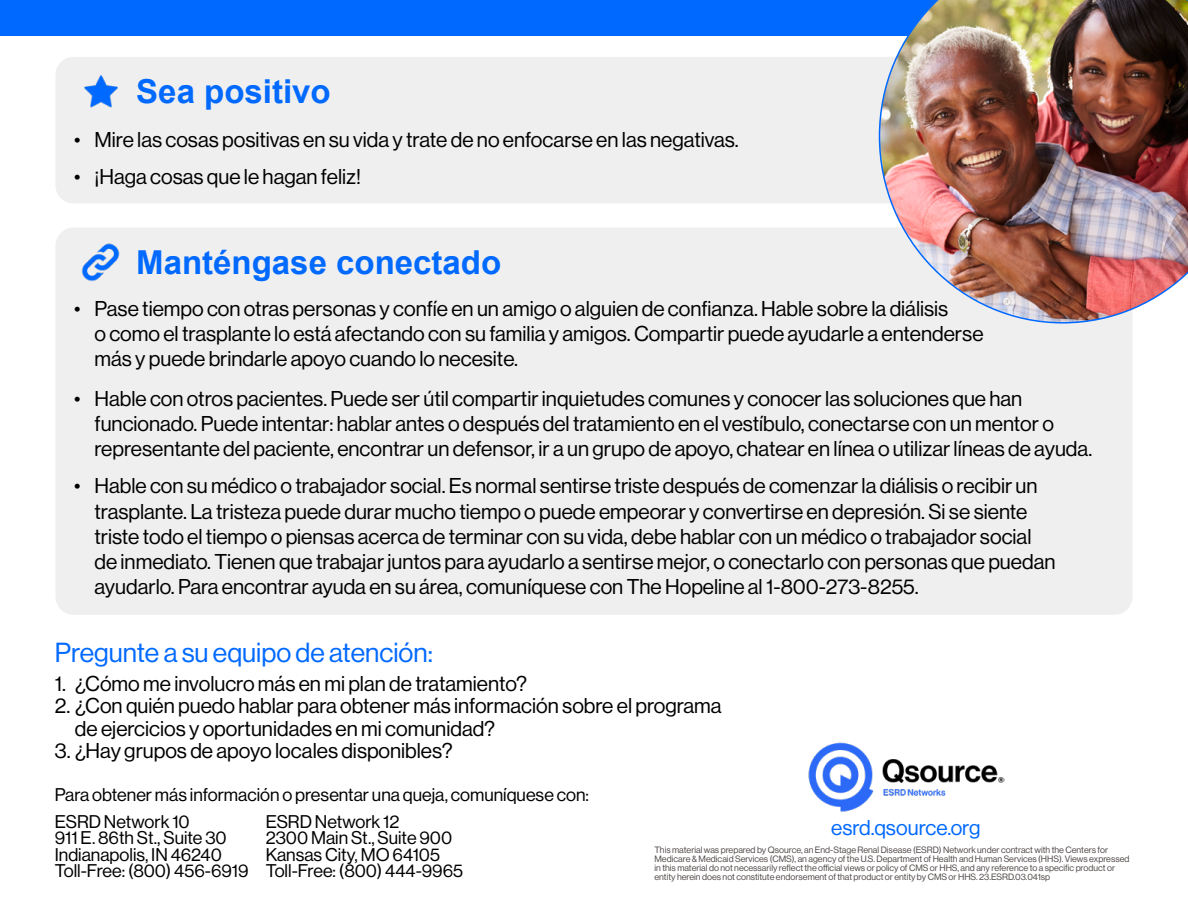
<style>
.page{position:relative;width:1188px;height:918px;background:#fff}
.page>*{position:absolute;margin:0;border:0;box-sizing:border-box;transform-origin:0 0}
.t1{font:700 33px "Arial";color:#0069ff}
.t2{font:27px "N Haas Grotesk DS Pro 55 Rg";color:#0069ff}
.t3{font:21px/25.2px "N Haas Grotesk DS Pro 55 Rg";color:#000}
.t4{font:21px "N Haas Grotesk DS Pro 55 Rg";color:#0069ff}
.t5{font:18px/16.5px "N Haas Grotesk DS Pro 55 Rg";color:#000}
.t6{font:9px/9px "N Haas Grotesk DS Pro 55 Rg";color:#504847}
</style>
<div class="page">
<div style="left:56px;top:57px;width:1076px;height:146px;background:#efefef;border-radius:18px"></div>
<img style="left:84px;top:75px;width:34px;height:33px">
<div style="left:56px;top:228px;width:1076px;height:387px;background:#efefef;border-radius:18px"></div>
<img style="left:81px;top:243px;width:39px;height:38px">
<div style="left:0;top:0;width:1188px;height:36px;background:#0069ff"></div>
<img style="left:879px;top:0;width:309px;height:324px">
<img style="left:808px;top:742px;width:197px;height:70px">
<h1 class="t1" style="left:136px;top:69px;width:196px">Sea positivo</h1>
<p class="t3" style="left:74px;top:127px;width:666px">• Mire las cosas positivas en su vida y trate de no enfocarse en las negativas.</p>
<p class="t3" style="left:74px;top:164px;width:288px">• ¡Haga cosas que le hagan feliz!</p>
<h1 class="t1" style="left:136px;top:239px;width:366px">Manténgase conectado</h1>
<p class="t3" style="left:94px;top:296px;width:891px;text-indent:-20px">• Pase tiempo con otras personas y confíe en un amigo o alguien de confianza. Hable sobre la diálisis<br>o como el trasplante lo está afectando con su familia y amigos. Compartir puede ayudarle a entenderse más y puede brindarle apoyo cuando lo necesite.</p>
<p class="t3" style="left:94px;top:386px;width:999px;text-indent:-20px">• Hable con otros pacientes. Puede ser útil compartir inquietudes comunes y conocer las soluciones que han funcionado. Puede intentar: hablar antes o después del tratamiento en el vestíbulo, conectarse con un mentor o representante del paciente, encontrar un defensor, ir a un grupo de apoyo, chatear en línea o utilizar líneas de ayuda.</p>
<p class="t3" style="left:94px;top:474px;width:962px;text-indent:-20px">• Hable con su médico o trabajador social. Es normal sentirse triste después de comenzar la diálisis o recibir un trasplante. La tristeza puede durar mucho tiempo o puede empeorar y convertirse en depresión. Si se siente triste todo el tiempo o piensas acerca de terminar con su vida, debe hablar con un médico o trabajador social de inmediato. Tienen que trabajar juntos para ayudarlo a sentirse mejor, o conectarlo con personas que puedan ayudarlo. Para encontrar ayuda en su área, comuníquese con The Hopeline al 1-800-273-8255.</p>
<p class="t2" style="left:55px;top:637px;width:380px">Pregunte a su equipo de atención:</p>
<p class="t3" style="left:55px;top:671px;width:474px">1. ¿Cómo me involucro más en mi plan de tratamiento?</p>
<p class="t3" style="left:75px;top:695px;width:648px;line-height:22.5px;text-indent:-20px">2. ¿Con quién puedo hablar para obtener más información sobre el programa de ejercicios y oportunidades en mi comunidad?</p>
<p class="t3" style="left:55px;top:739px;width:399px">3. ¿Hay grupos de apoyo locales disponibles?</p>
<p class="t5" style="left:55px;top:781px;width:536px;line-height:27px">Para obtener más información o presentar una queja, comuníquese con:<br>ESRD Network 10</p>
<p class="t5" style="left:55px;top:830px;width:195px">911 E. 86th St., Suite 30<br>Indianapolis, IN 46240<br>Toll-Free: (800) 456-6919</p>
<p class="t5" style="left:266px;top:814px;width:199px">ESRD Network 12<br>2300 Main St., Suite 900<br>Kansas City, MO 64105<br>Toll-Free: (800) 444-9965</p>
<p class="t4" style="left:831px;top:816px;width:151px">esrd.qsource.org</p>
<p class="t6" style="left:654px;top:845px;width:477px">This material was prepared by Qsource, an End-Stage Renal Disease (ESRD) Network under contract with the Centers for Medicare &amp; Medicaid Services (CMS), an agency of the U.S. Department of Health and Human Services (HHS). Views expressed in this material do not necessarily reflect the official views or policy of CMS or HHS, and any reference to a specific product or entity herein does not constitute endorsement of that product or entity by CMS or HHS. 23.ESRD.03.041sp</p>
</div>
